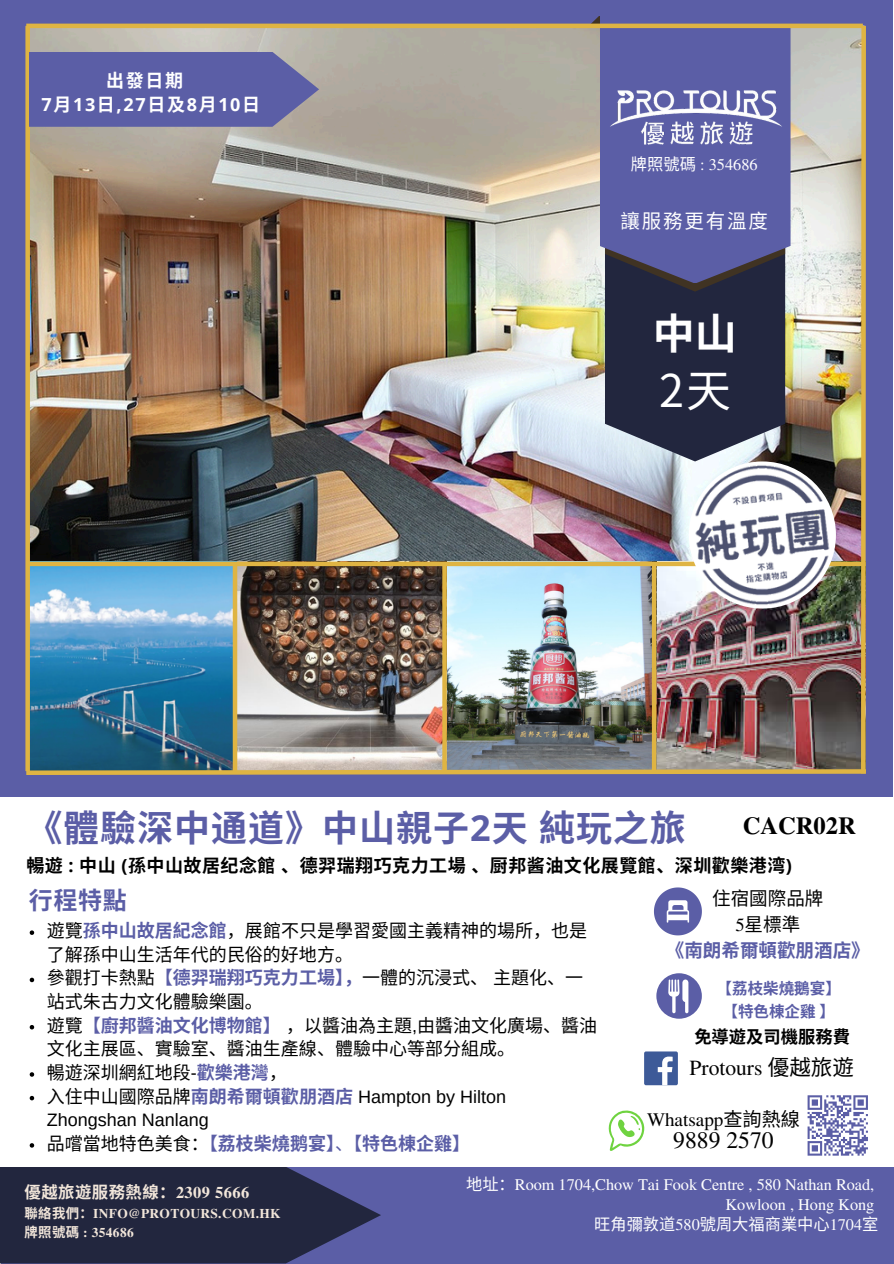
<style>
.page{position:relative;width:894px;height:1264px;background:#fff}
.page>*{position:absolute;margin:0;border:0;box-sizing:border-box;transform-origin:0 0}
.t1{font:45px "Noto Sans TC";color:#fff}
.t2{font:700 42px "Noto Sans TC";color:#fff}
.t3{font:700 36px "Noto Sans CJ Ksc";letter-spacing:.025em;color:#5b5ea6}
.t4{font:700 24.6px "Te X Gyre Termes";color:#000}
.t5{font:700 24px "Noto Sans CJ Ksc";color:#5b5ea6}
.t6{font:23.55px "Te X Gyre Termes";color:#000}
.t7{font:21.6px "Te X Gyre Termes";color:#000}
.t8{font:19.5px "Noto Sans CJ Ksc";letter-spacing:.09em;color:#fff}
.t9{font:19.05px "Te X Gyre Termes";color:#000}
.t10{font:700 18.6px "Noto Sans CJ Ksc";color:#5b5ea6}
.t11{font:18.6px "Noto Sans CJ Ksc";color:#000}
.t12{font:18px/23.7px "Noto Sans CJ Ksc";color:#000}
.t13{font:18px/23.7px "Arimo";color:#000}
.t14{font:700 18px "Noto Sans CJ Ksc";letter-spacing:.025em;color:#000}
.t15{font:700 18px "Noto Sans CJ Ksc";color:#5b5ea6}
.t16{font:700 18px/24.8px "Noto Sans CJ Ksc";color:#fff;text-align:center}
.t17{font:700 17.25px "Noto Sans CJ Ksc";color:#000}
.t18{font:700 16.35px "Noto Sans CJ Ksc";letter-spacing:.025em;color:#f2e6da}
.t19{font:16.35px "Te X Gyre Termes";color:#fff}
.t20{font:16.2px "Te X Gyre Termes";color:#fff}
.t21{font:16.2px "Noto Sans CJ Ksc";color:#fff}
.t22{font:700 15.6px "Noto Sans CJ Ksc";color:#5b5ea6}
.t23{font:700 13.35px "Te X Gyre Termes";letter-spacing:.025em;color:#f2e6da}
.s1{font-family:"Open Sans"}
.s2{font-family:"Noto Sans CJ Ksc"}
.s3{font-weight:700;color:#5b5ea6}
.s4{font-family:"Arimo"}
.s5{font-family:"Noto Sans CJ Ksc";font-weight:700;color:#5b5ea6}
.s6{font-weight:400;color:#000}
.s7{font-weight:400}
.s8{font-family:"Te X Gyre Termes"}
</style>
<div class="page">
<div style="left:0;top:0;width:892px;height:796px;background:#5b5ea6"></div>
<svg style="left:532px;top:16px;width:67px;height:8px"></svg>
<img style="left:30px;top:25px;width:835px;height:536px">
<img style="left:30px;top:566px;width:203px;height:201px">
<img style="left:237px;top:566px;width:623px;height:201px">
<div style="left:29px;top:561px;width:836px;height:5px;background:#dfb443"></div>
<hr style="left:233px;top:562px;width:4px;height:210px;background:#dfb443">
<div style="left:651px;top:562px;width:5px;height:210px;background:#dfb443"></div>
<svg style="left:442px;top:566px;width:4px;height:201px"></svg>
<div style="left:1px;top:1166px;width:892px;height:97px;background:#5b5ea6"></div>
<svg style="left:0;top:1166px;width:381px;height:97px;background:#2b2f4c"></svg>
<div style="left:604px;top:291px;width:181px;height:170px;background:#22263e"></div>
<svg style="left:604px;top:283px;width:181px;height:8px"></svg>
<svg style="left:599px;top:16px;width:191px;height:267px"></svg>
<img style="left:600px;top:81px;width:191px;height:77px">
<div style="left:644px;top:1051px;width:33px;height:34px;background:#3d5a98;border-radius:2px"></div>
<svg style="left:657px;top:1056px;width:15px;height:29px"></svg>
<svg style="left:656px;top:973px;width:45px;height:45px"></svg>
<svg style="left:654px;top:887px;width:47px;height:48px"></svg>
<svg style="left:860px;top:26px;width:5px;height:741px;background:#d3b057"></svg>
<svg style="left:26px;top:767px;width:840px;height:8px;background:#b09c64"></svg>
<div style="left:25px;top:26px;width:5px;height:745px;background:#dfb443"></div>
<hr style="left:26px;top:24px;width:836px;height:4px;background:#dfb443">
<svg style="left:608px;top:1110px;width:36px;height:41px"></svg>
<svg style="left:807px;top:1095px;width:61px;height:61px"></svg>
<svg style="left:30px;top:930px;width:4px;height:4px"></svg>
<svg style="left:30px;top:977px;width:4px;height:5px"></svg>
<svg style="left:30px;top:1025px;width:4px;height:4px"></svg>
<svg style="left:30px;top:1072px;width:4px;height:4px"></svg>
<svg style="left:30px;top:1095px;width:4px;height:5px"></svg>
<svg style="left:30px;top:1143px;width:4px;height:4px"></svg>
<img style="left:653px;top:426px;width:213px;height:217px">
<svg style="left:29px;top:52px;width:290px;height:75px"></svg>
<p class="t16" style="left:41px;top:67px;width:215px">出發日期<br><span class="s1">7</span>月 <span class="s1">13</span>日<span class="s1">,27</span>日及<span class="s1">8</span>月 <span class="s1">10</span>日</p>
<h4 class="t19" style="left:630px;top:152px;width:128px"><span class="s2">牌照號碼</span> : 354686</h4>
<p class="t8" style="left:620px;top:205px;width:149px">讓服務更有溫度</p>
<p class="t2" style="left:652px;top:300px;width:78px">中山</p>
<h3 class="t1" style="left:658px;top:355px;width:73px">2天</h3>
<h6 class="t3" style="left:26px;top:799px;width:661px">《體驗深中通道》中山親子<span class="s1">2</span>天純玩之旅</h6>
<h6 class="t14" style="left:26px;top:851px;width:767px">暢遊 <span class="s1">:</span> 中山 <span class="s1">(</span>孫中山故居纪念館、德羿瑞翔巧克力工場、厨邦酱油文化展覽館、深圳歡樂港湾<span class="s1">)</span></h6>
<p class="t4" style="left:742px;top:806px;width:115px">CACR02R</p>
<h3 class="t5" style="left:29px;top:881px;width:99px">行程特點</h3>
<p class="t12" style="left:47px;top:917px;width:542px">遊覽<span class="s3">孫中山故居紀念館</span>，展館不只是學習愛國主義精神的場所，也是了解孫中山生活年代的民俗的好地方。</p>
<p class="t12" style="left:47px;top:965px;width:536px">參觀打卡熱點<span class="s3">【德羿瑞翔巧克力工場】，</span>一體的沉浸式、主題化、一站式朱古力文化體驗樂園。</p>
<p class="t12" style="left:47px;top:1012px;width:552px">遊覽<span class="s3">【廚邦醬油文化博物館】</span>，以醬油為主題<span class="s4">,</span>由醬油文化廣場、醬油文化主展區、實驗室、醬油生產線、體驗中心等部分組成。</p>
<p class="t12" style="left:47px;top:1059px;width:242px">暢遊深圳網紅地段<span class="s4">-</span><span class="s3">歡樂港灣</span>，</p>
<p class="t13" style="left:47px;top:1084px;width:460px"><span class="s2">入住中山國際品牌</span><span class="s5">南朗希爾頓歡朋酒店</span> Hampton by Hilton<br>Zhongshan Nanlang</p>
<p class="t15" style="left:47px;top:1128px;width:425px"><span class="s6">品嚐當地特色美食：</span>【荔枝柴燒鹅宴】<span class="s7">、</span>【特色棟企雞】</p>
<p class="t11" style="left:712px;top:883px;width:113px">住宿國際品牌</p>
<p class="t11" style="left:735px;top:909px;width:66px"><span class="s8">5</span>星標準</p>
<p class="t10" style="left:665px;top:934px;width:205px">《南朗希爾頓歡朋酒店》</p>
<p class="t22" style="left:716px;top:976px;width:126px">【荔枝柴燒鵝宴】</p>
<h6 class="t22" style="left:722px;top:998px;width:114px">【特色棟企雞】</h6>
<p class="t17" style="left:694px;top:1023px;width:157px">免導遊及司機服務費</p>
<p class="t7" style="left:689px;top:1052px;width:166px">Protours <span class="s2">優越旅遊</span></p>
<p class="t9" style="left:646px;top:1105px;width:154px">Whatsapp<span class="s2">查詢熱線</span></p>
<p class="t6" style="left:673px;top:1123px;width:102px">9889 2570</p>
<p class="t18" style="left:25px;top:1179px;width:226px">優越旅遊服務熱線：<span class="s8">2309 5666</span></p>
<p class="t23" style="left:25px;top:1203px;width:257px"><span class="s2">聯絡我們：</span>INFO@PROTOURS.COM.HK</p>
<p class="t23" style="left:25px;top:1222px;width:111px"><span class="s2">牌照號碼</span> : 354686</p>
<p class="t20" style="left:466px;top:1172px;width:409px"><span class="s2">地址：</span>Room 1704,Chow Tai Fook Centre , 580 Nathan Road,</p>
<p class="t20" style="left:725px;top:1192px;width:150px">Kowloon , Hong Kong</p>
<h5 class="t21" style="left:594px;top:1211px;width:285px">旺角彌敦道<span class="s8">580</span>號周大福商業中心<span class="s8">1704</span>室</h5>
</div>
